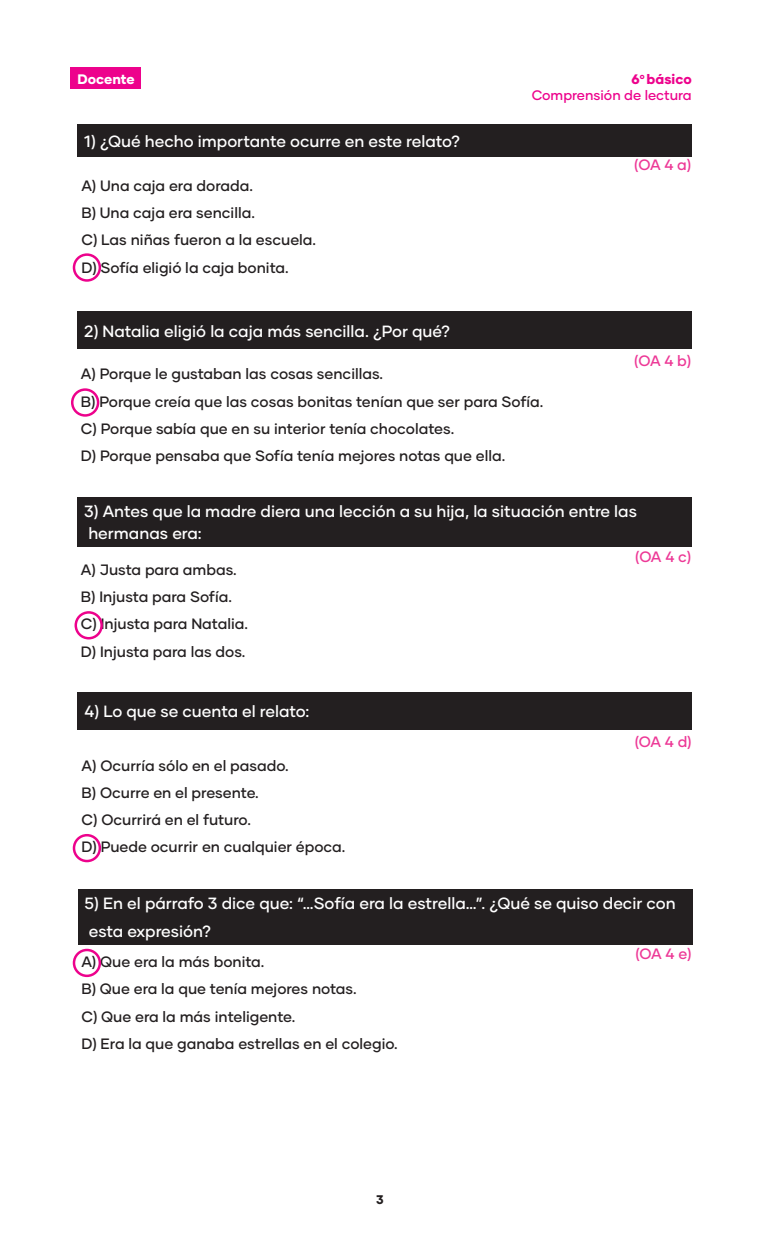
<style>
.page{position:relative;width:765px;height:1260px;background:#fff}
.page>*{position:absolute;margin:0;border:0;box-sizing:border-box;transform-origin:0 0}
.txt{font:500 16.25px "Gilmer";color:#fff}
.txt-2{font:500 15px "Gilmer";color:#231f20}
.bullet_check{font:500 15px "Gilmer";letter-spacing:-.035em;color:#ed3896}
.t1{font:500 13.75px/16.2px "Gilmer";color:#ed028c;text-align:right}
.t2{font:800 13.75px "Gilmer";color:#fff}
.t3{font:800 12.5px "Gilmer";color:#231f20}
.s1{font-weight:800}
</style>
<div class="page">
<div style="left:70px;top:67px;width:71px;height:22px;background:#ed028c"></div>
<div style="left:77px;top:124px;width:614px;height:33px;background:#231f20"></div>
<div style="left:77px;top:311px;width:614px;height:38px;background:#231f20"></div>
<div style="left:77px;top:497px;width:615px;height:49px;background:#231f20"></div>
<div style="left:78px;top:692px;width:614px;height:37px;background:#231f20"></div>
<div style="left:78px;top:889px;width:615px;height:55px;background:#231f20"></div>
<div style="left:73px;top:253px;width:28px;height:29px;border:2px solid #ed028c;border-radius:50%"></div>
<div style="left:71px;top:388px;width:28px;height:29px;border:2px solid #ed028c;border-radius:50%"></div>
<div style="left:75px;top:611px;width:28px;height:28px;border:2px solid #ed028c;border-radius:50%"></div>
<div style="left:73px;top:834px;width:28px;height:28px;border:2px solid #ed028c;border-radius:50%"></div>
<div style="left:73px;top:949px;width:28px;height:28px;border:2px solid #ed028c;border-radius:50%"></div>
<p class="t2" style="left:78px;top:70px;width:59px">Docente</p>
<p class="txt" style="left:84px;top:131px;width:377px">1) ¿Qué hecho importante ocurre en este relato?</p>
<p class="txt-2" style="left:81px;top:176px;width:173px">A) Una caja era dorada.</p>
<p class="txt-2" style="left:81px;top:204px;width:175px">B) Una caja era sencilla.</p>
<p class="txt-2" style="left:81px;top:231px;width:236px">C) Las niñas fueron a la escuela.</p>
<p class="txt-2" style="left:81px;top:258px;width:209px">D) Sofía eligió la caja bonita.</p>
<p class="txt" style="left:84px;top:321px;width:368px">2) Natalia eligió la caja más sencilla. ¿Por qué?</p>
<p class="t1" style="left:532px;top:71px;width:162px"><span class="s1">6</span><sup>o</sup> <span class="s1">básico<br></span>Comprensión de lectura</p>
<p class="bullet_check" style="left:634px;top:156px;width:59px">(OA 4 a)</p>
<p class="txt-2" style="left:81px;top:365px;width:304px">A) Porque le gustaban las cosas sencillas.</p>
<p class="txt-2" style="left:81px;top:392px;width:464px">B) Porque creía que las cosas bonitas tenían que ser para Sofía.</p>
<p class="txt-2" style="left:81px;top:419px;width:375px">C) Porque sabía que en su interior tenía chocolates.</p>
<p class="txt-2" style="left:81px;top:447px;width:426px">D) Porque pensaba que Sofía tenía mejores notas que ella.</p>
<p class="bullet_check" style="left:634px;top:351px;width:59px">(OA 4 b)</p>
<p class="txt" style="left:84px;top:501px;width:554px">3) Antes que la madre diera una lección a su hija, la situación entre las</p>
<p class="txt" style="left:88px;top:523px;width:115px">hermanas era:</p>
<p class="txt-2" style="left:81px;top:560px;width:157px">A) Justa para ambas.</p>
<p class="txt-2" style="left:81px;top:587px;width:152px">B) Injusta para Sofía.</p>
<p class="txt-2" style="left:81px;top:615px;width:169px">C) Injusta para Natalia.</p>
<p class="txt-2" style="left:81px;top:642px;width:166px">D) Injusta para las dos.</p>
<p class="txt" style="left:85px;top:701px;width:226px">4) Lo que se cuenta el relato:</p>
<p class="txt-2" style="left:82px;top:756px;width:209px">A) Ocurría sólo en el pasado.</p>
<p class="txt-2" style="left:82px;top:783px;width:179px">B) Ocurre en el presente.</p>
<p class="txt-2" style="left:82px;top:810px;width:171px">C) Ocurrirá en el futuro.</p>
<p class="txt-2" style="left:82px;top:838px;width:265px">D) Puede ocurrir en cualquier época.</p>
<p class="bullet_check" style="left:635px;top:547px;width:58px">(OA 4 c)</p>
<p class="bullet_check" style="left:635px;top:732px;width:59px">(OA 4 d)</p>
<p class="txt" style="left:85px;top:894px;width:593px">5) En el párrafo 3 dice que: “…Sofía era la estrella…”. ¿Qué se quiso decir con</p>
<p class="txt" style="left:89px;top:921px;width:124px">esta expresión?</p>
<p class="txt-2" style="left:81px;top:952px;width:185px">A) Que era la más bonita.</p>
<p class="txt-2" style="left:81px;top:980px;width:277px">B) Que era la que tenía mejores notas.</p>
<p class="txt-2" style="left:81px;top:1007px;width:215px">C) Que era la más inteligente.</p>
<p class="txt-2" style="left:81px;top:1034px;width:318px">D) Era la que ganaba estrellas en el colegio.</p>
<p class="t3" style="left:376px;top:1192px;width:9px">3</p>
<p class="bullet_check" style="left:635px;top:944px;width:58px">(OA 4 e)</p>
</div>
